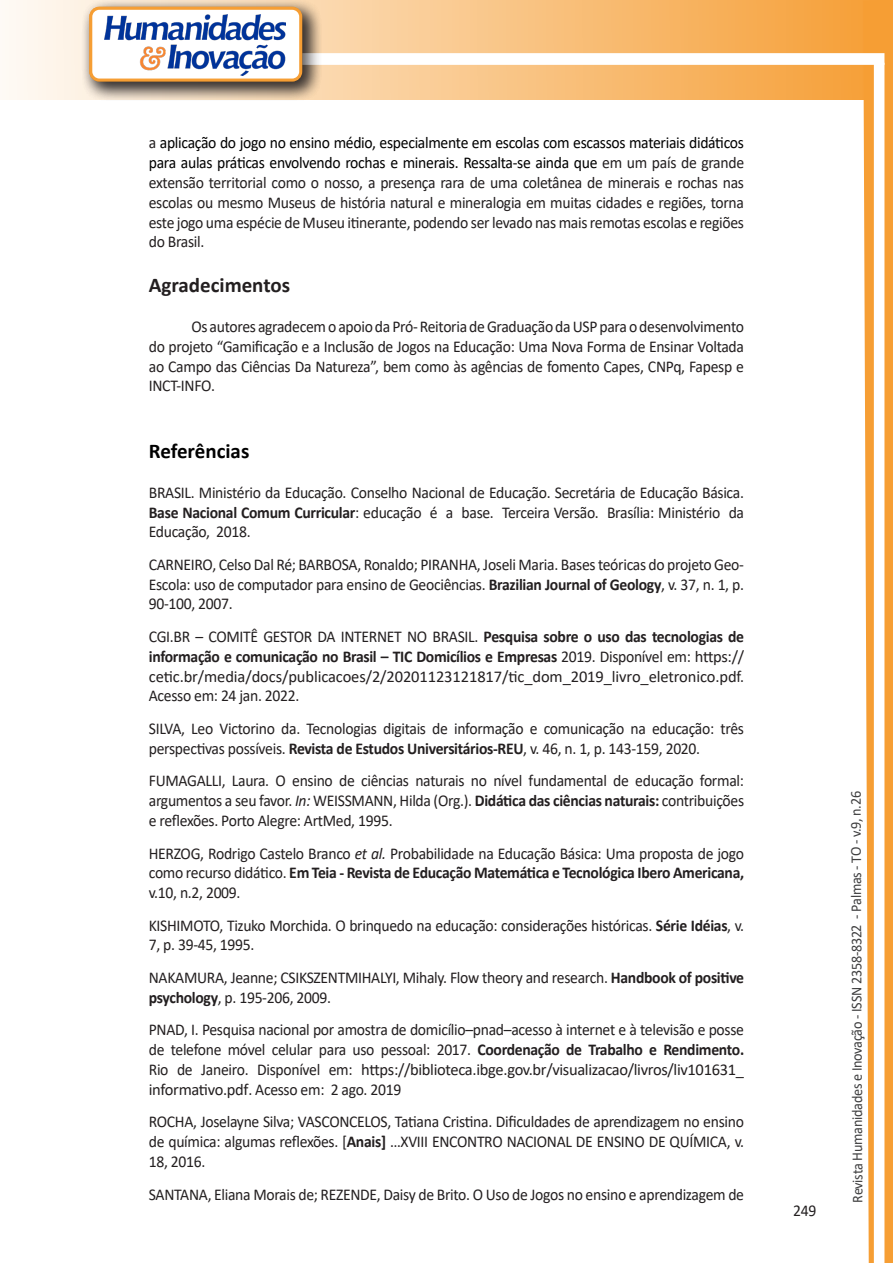
<style>
.page{position:relative;width:893px;height:1263px;background:#fff}
.page>*{position:absolute;margin:0;border:0;box-sizing:border-box;transform-origin:0 0}
.Titulo_2{font:700 21px "Calibri";color:#231f20}
.Titulo_2-2{font:700 21px "Calibri";color:#000}
.texto{font:16.5px/19.8px "Calibri";letter-spacing:-.02em;color:#231f20;text-align:justify;scale:.95 1}
.t1{font:15px "Calibri";letter-spacing:-.025em;color:#3e3e3f;scale:.95 1}
.s1{color:#000}
.s2{font-weight:700}
.s3{font-style:italic}
</style>
<div class="page">
<svg style="left:5px;top:0;width:858px;height:100px;background:#f9c484"></svg>
<div style="left:302px;top:53px;width:582px;height:12px;background:#fff;border:2px solid #fff"></div>
<svg style="left:863px;top:0;width:30px;height:1263px"></svg>
<div style="left:81px;top:0;width:241px;height:102px;background:#231f20;opacity:.75"></div>
<svg style="left:91px;top:8px;width:210px;height:72px"></svg>
<div style="left:89px;top:7px;width:213px;height:75px;border:3px solid #f69e34;border-radius:9px"></div>
<p class="texto" style="left:149px;top:133px;width:628px">a <span class="s1">aplicação do jogo no ensino médio, especialmente em escolas com escassos materiais didáticos para aulas práticas envolvendo rochas e minerais. Ressalta-se ainda que</span> em um país de grande extensão territorial como o nosso, a presença rara de uma coletânea de minerais e rochas nas escolas ou mesmo Museus de história natural e mineralogia em muitas cidades e regiões, torna este jogo uma espécie de Museu itinerante, podendo ser levado nas mais remotas escolas e regiões do Brasil.</p>
<p class="Titulo_2" style="left:149px;top:271px;width:143px">Agradecimentos</p>
<p class="texto" style="left:149px;top:316px;width:628px;text-indent:43px">Os autores agradecem o apoio da Pró- Reitoria de Graduação da USP para o desenvolvimento do projeto “Gamificação e a Inclusão de Jogos na Educação: Uma Nova Forma de Ensinar Voltada ao Campo das Ciências Da Natureza”, bem como às agências de fomento Capes, CNPq, Fapesp e INCT-INFO.</p>
<p class="Titulo_2-2" style="left:149px;top:436px;width:102px">Referências</p>
<p class="texto" style="left:149px;top:482px;width:628px">BRASIL. Ministério da Educação. Conselho Nacional de Educação. Secretária de Educação Básica.<br><span class="s2">Base Nacional Comum Curricular</span>: educação é a base. Terceira Versão. Brasília: Ministério da Educação, 2018.</p>
<p class="texto" style="left:149px;top:554px;width:628px">CARNEIRO, Celso Dal Ré; BARBOSA, Ronaldo; PIRANHA, Joseli Maria. Bases teóricas do projeto Geo-Escola: uso de computador para ensino de Geociências. <span class="s2">Brazilian Journal of Geology</span>, v. 37, n. 1, p.<br>90-100, 2007.</p>
<p class="texto" style="left:149px;top:626px;width:628px">CGI.BR – COMITÊ GESTOR DA INTERNET NO BRASIL. <span class="s2">Pesquisa sobre o uso das tecnologias de informação e comunicação no Brasil – TIC Domicílios e Empresas</span> 2019. Disponível em: https:// cetic.br/media/docs/publicacoes/2/20201123121817/tic_dom_2019_livro_eletronico.pdf.<br>Acesso em: 24 jan. 2022.</p>
<p class="texto" style="left:149px;top:718px;width:628px">SILVA, Leo Victorino da. Tecnologias digitais de informação e comunicação na educação: três perspectivas possíveis. <span class="s2">Revista de Estudos Universitários-REU</span>, v. 46, n. 1, p. 143-159, 2020.</p>
<p class="texto" style="left:149px;top:770px;width:628px">FUMAGALLI, Laura. O ensino de ciências naturais no nível fundamental de educação formal: argumentos a seu favor. <span class="s3">In:</span> WEISSMANN, Hilda (Org.). <span class="s2">Didática das ciências naturais:</span> contribuições e reflexões. Porto Alegre: ArtMed, 1995.</p>
<p class="texto" style="left:149px;top:843px;width:628px">HERZOG, Rodrigo Castelo Branco <span class="s3">et al.</span> Probabilidade na Educação Básica: Uma proposta de jogo como recurso didático. <span class="s2">Em Teia - Revista de Educação Matemática e Tecnológica Ibero Americana, </span>v.10, n.2, 2009.</p>
<p class="texto" style="left:149px;top:915px;width:628px">KISHIMOTO, Tizuko Morchida. O brinquedo na educação: considerações históricas. <span class="s2">Série Idéias</span>, v.<br>7, p. 39-45, 1995.</p>
<p class="texto" style="left:149px;top:967px;width:628px">NAKAMURA, Jeanne; CSIKSZENTMIHALYI, Mihaly. Flow theory and research. <span class="s2">Handbook of positive psychology</span>, p. 195-206, 2009.</p>
<p class="texto" style="left:149px;top:1019px;width:628px">PNAD, I. Pesquisa nacional por amostra de domicílio–pnad–acesso à internet e à televisão e posse de telefone móvel celular para uso pessoal: 2017. <span class="s2">Coordenação de Trabalho e Rendimento.<br></span>Rio de Janeiro. Disponível em: https://biblioteca.ibge.gov.br/visualizacao/livros/liv101631_ informativo.pdf. Acesso em: 2 ago. 2019</p>
<p class="texto" style="left:149px;top:1111px;width:628px">ROCHA, Joselayne Silva; VASCONCELOS, Tatiana Cristina. Dificuldades de aprendizagem no ensino de química: algumas reflexões. [<span class="s2">Anais]</span> …XVIII ENCONTRO NACIONAL DE ENSINO DE QUÍMICA, v.<br>18, 2016.</p>
<p class="texto" style="left:149px;top:1184px;width:628px">SANTANA, Eliana Morais de; REZENDE, Daisy de Brito. O Uso de Jogos no ensino e aprendizagem de</p>
<p class="texto" style="left:793px;top:1200px;width:26px">249</p>
<p class="t1" style="left:846px;top:1203px;width:435px;rotate:-90deg">Revista Humanidades e Inovação - ISSN 2358-8322 - Palmas - TO - v.9, n.26</p>
</div>
